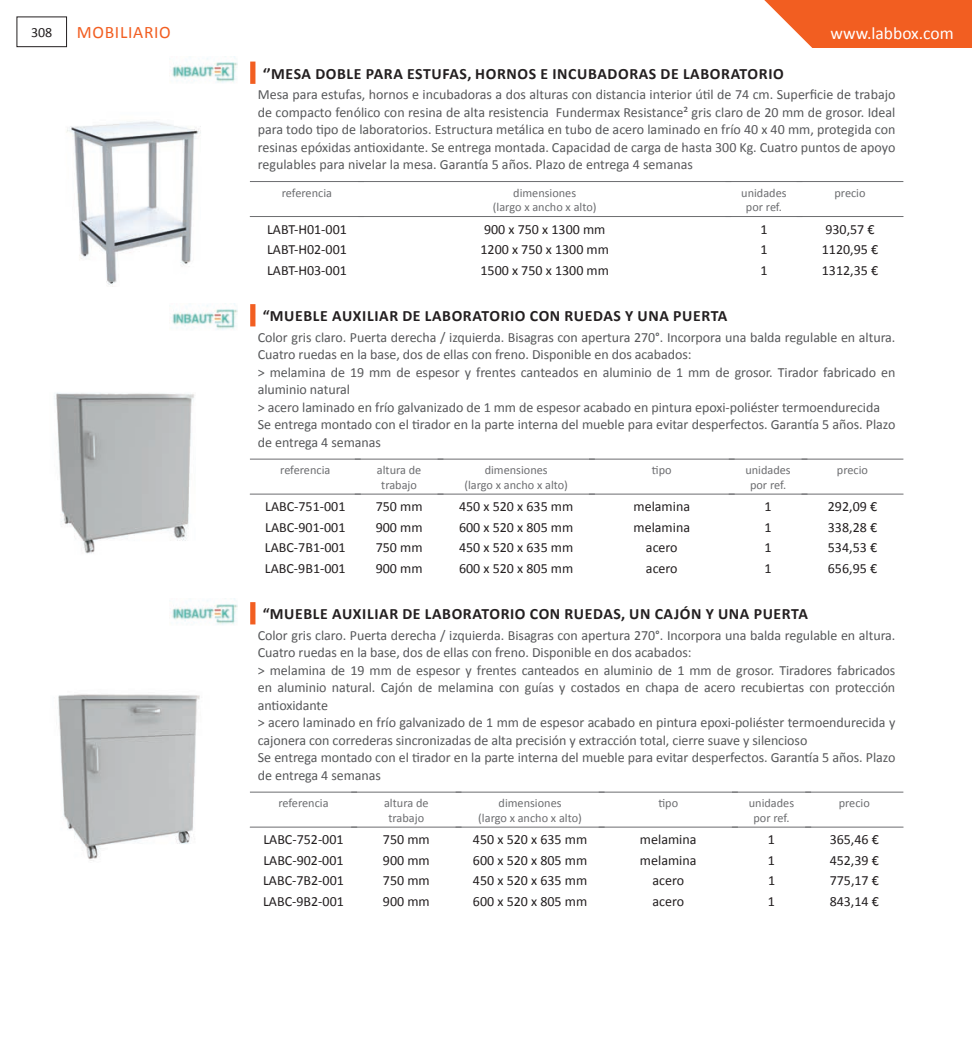
<style>
.page{position:relative;width:972px;height:1046px;background:#fff}
.page>*{position:absolute;margin:0;border:0;box-sizing:border-box;transform-origin:0 0}
.t1{font:17.5px "Calibri";color:#fff}
.t2{font:17.5px "Calibri";letter-spacing:.04em;color:#f25e21}
.t3{font:700 15.75px "Calibri";letter-spacing:.04em;color:#231f20}
.t4{font:14px/17.5px "Calibri";letter-spacing:-.005em;color:#57585a}
.t5{font:14px "Calibri";color:#231f20}
.t6{font:12.25px/14.7px "Calibri";color:#6c6d70;text-align:center}
</style>
<div class="page">
<div style="left:17px;top:17px;width:50px;height:30px;border:1px solid #231f20"></div>
<svg style="left:764px;top:0;width:207px;height:48px;background:#f3703a"></svg>
<img style="left:172px;top:56px;width:66px;height:27px">
<img style="left:172px;top:303px;width:66px;height:27px">
<img style="left:172px;top:598px;width:66px;height:27px">
<img style="left:66px;top:121px;width:135px;height:166px">
<img style="left:54px;top:393px;width:141px;height:161px">
<img style="left:58px;top:694px;width:142px;height:167px">
<div style="left:250px;top:62px;width:5px;height:22px;background:#f25e21"></div>
<hr style="left:250px;top:181px;width:114px;height:1px;background:#6c6d70">
<hr style="left:250px;top:216px;width:114px;height:1px;background:#6c6d70">
<hr style="left:358px;top:181px;width:373px;height:1px;background:#6c6d70">
<hr style="left:358px;top:216px;width:373px;height:1px;background:#6c6d70">
<hr style="left:725px;top:181px;width:77px;height:1px;background:#6c6d70">
<hr style="left:725px;top:216px;width:77px;height:1px;background:#6c6d70">
<hr style="left:796px;top:181px;width:107px;height:1px;background:#6c6d70">
<hr style="left:796px;top:216px;width:107px;height:1px;background:#6c6d70">
<div style="left:250px;top:304px;width:5px;height:22px;background:#f25e21"></div>
<hr style="left:250px;top:459px;width:110px;height:1px;background:#6c6d70">
<hr style="left:250px;top:494px;width:110px;height:1px;background:#6c6d70">
<hr style="left:355px;top:459px;width:88px;height:1px;background:#6c6d70">
<hr style="left:355px;top:494px;width:88px;height:1px;background:#6c6d70">
<hr style="left:437px;top:459px;width:157px;height:1px;background:#6c6d70">
<hr style="left:438px;top:494px;width:156px;height:1px;background:#6c6d70">
<hr style="left:589px;top:459px;width:145px;height:1px;background:#6c6d70">
<hr style="left:589px;top:494px;width:145px;height:1px;background:#6c6d70">
<hr style="left:728px;top:459px;width:79px;height:1px;background:#6c6d70">
<hr style="left:729px;top:494px;width:78px;height:1px;background:#6c6d70">
<hr style="left:801px;top:459px;width:102px;height:1px;background:#6c6d70">
<hr style="left:801px;top:494px;width:102px;height:1px;background:#6c6d70">
<div style="left:250px;top:602px;width:5px;height:22px;background:#f25e21"></div>
<hr style="left:250px;top:792px;width:107px;height:1px;background:#6c6d70">
<hr style="left:250px;top:827px;width:107px;height:1px;background:#6c6d70">
<hr style="left:351px;top:792px;width:110px;height:1px;background:#6c6d70">
<hr style="left:351px;top:827px;width:110px;height:1px;background:#6c6d70">
<hr style="left:455px;top:792px;width:149px;height:1px;background:#6c6d70">
<hr style="left:456px;top:827px;width:148px;height:1px;background:#6c6d70">
<hr style="left:598px;top:792px;width:139px;height:1px;background:#6c6d70">
<hr style="left:599px;top:827px;width:138px;height:1px;background:#6c6d70">
<hr style="left:732px;top:792px;width:79px;height:1px;background:#6c6d70">
<hr style="left:732px;top:827px;width:78px;height:1px;background:#6c6d70">
<hr style="left:805px;top:792px;width:98px;height:1px;background:#6c6d70">
<hr style="left:805px;top:827px;width:98px;height:1px;background:#6c6d70">
<svg style="left:968px;top:0;width:4px;height:3px"></svg>
<p class="t5" style="left:31px;top:23px;width:23px">308</p>
<p class="t2" style="left:77px;top:20px;width:96px">MOBILIARIO</p>
<p class="t1" style="left:830px;top:21px;width:125px">www.labbox.com</p>
<p class="t3" style="left:263px;top:62px;width:522px">‘’MESA DOBLE PARA ESTUFAS, HORNOS E INCUBADORAS DE LABORATORIO</p>
<p class="t4" style="left:258px;top:86px;width:639px;text-align:justify">Mesa para estufas, hornos e incubadoras a dos alturas con distancia interior útil de 74 cm. Superficie de trabajo de compacto fenólico con resina de alta resistencia Fundermax Resistance² gris claro de 20 mm de grosor. Ideal para todo tipo de laboratorios. Estructura metálica en tubo de acero laminado en frío 40 x 40 mm, protegida con resinas epóxidas antioxidante. Se entrega montada. Capacidad de carga de hasta 300 Kg. Cuatro puntos de apoyo regulables para nivelar la mesa. Garantía 5 años. Plazo de entrega 4 semanas</p>
<p class="t6" style="left:282px;top:185px;width:52px">referencia</p>
<p class="t6" style="left:493px;top:185px;width:105px">dimensiones<br>(largo x ancho x alto)</p>
<p class="t6" style="left:741px;top:185px;width:47px">unidades por ref.</p>
<p class="t6" style="left:834px;top:185px;width:33px">precio</p>
<p class="t5" style="left:267px;top:219px;width:81px">LABT-H01-001</p>
<p class="t5" style="left:484px;top:219px;width:123px">900 x 750 x 1300 mm</p>
<p class="t5" style="left:760px;top:219px;width:9px">1</p>
<p class="t5" style="left:825px;top:219px;width:51px">930,57 €</p>
<p class="t5" style="left:267px;top:240px;width:81px">LABT-H02-001</p>
<p class="t5" style="left:480px;top:240px;width:130px">1200 x 750 x 1300 mm</p>
<p class="t5" style="left:760px;top:240px;width:9px">1</p>
<p class="t5" style="left:821px;top:240px;width:58px">1120,95 €</p>
<p class="t5" style="left:267px;top:260px;width:81px">LABT-H03-001</p>
<p class="t5" style="left:480px;top:260px;width:130px">1500 x 750 x 1300 mm</p>
<p class="t5" style="left:760px;top:260px;width:9px">1</p>
<p class="t5" style="left:821px;top:260px;width:58px">1312,35 €</p>
<p class="t3" style="left:263px;top:305px;width:466px">“MUEBLE AUXILIAR DE LABORATORIO CON RUEDAS Y UNA PUERTA</p>
<p class="t4" style="left:258px;top:328px;width:639px">Color gris claro. Puerta derecha / izquierda. Bisagras con apertura 270°. Incorpora una balda regulable en altura.<br>Cuatro ruedas en la base, dos de ellas con freno. Disponible en dos acabados:<br>&gt; melamina de 19 mm de espesor y frentes canteados en aluminio de 1 mm de grosor. Tirador fabricado en aluminio natural<br>&gt; acero laminado en frío galvanizado de 1 mm de espesor acabado en pintura epoxi-poliéster termoendurecida Se entrega montado con el tirador en la parte interna del mueble para evitar desperfectos. Garantía 5 años. Plazo de entrega 4 semanas</p>
<p class="t6" style="left:280px;top:462px;width:52px">referencia</p>
<p class="t6" style="left:377px;top:462px;width:46px">altura de trabajo</p>
<p class="t6" style="left:464px;top:462px;width:105px">dimensiones<br>(largo x ancho x alto)</p>
<p class="t6" style="left:652px;top:462px;width:21px">tipo</p>
<p class="t6" style="left:745px;top:462px;width:47px">unidades por ref.</p>
<p class="t6" style="left:836px;top:462px;width:33px">precio</p>
<p class="t5" style="left:265px;top:497px;width:82px">LABC-751-001</p>
<p class="t5" style="left:375px;top:497px;width:48px">750 mm</p>
<p class="t5" style="left:459px;top:497px;width:116px">450 x 520 x 635 mm</p>
<p class="t5" style="left:633px;top:497px;width:58px">melamina</p>
<p class="t5" style="left:764px;top:497px;width:9px">1</p>
<p class="t5" style="left:827px;top:497px;width:51px">292,09 €</p>
<p class="t5" style="left:265px;top:517px;width:82px">LABC-901-001</p>
<p class="t5" style="left:375px;top:517px;width:48px">900 mm</p>
<p class="t5" style="left:459px;top:517px;width:116px">600 x 520 x 805 mm</p>
<p class="t5" style="left:633px;top:517px;width:58px">melamina</p>
<p class="t5" style="left:764px;top:517px;width:9px">1</p>
<p class="t5" style="left:827px;top:517px;width:51px">338,28 €</p>
<p class="t5" style="left:265px;top:538px;width:82px">LABC-7B1-001</p>
<p class="t5" style="left:375px;top:538px;width:48px">750 mm</p>
<p class="t5" style="left:459px;top:538px;width:116px">450 x 520 x 635 mm</p>
<p class="t5" style="left:646px;top:538px;width:33px">acero</p>
<p class="t5" style="left:764px;top:538px;width:9px">1</p>
<p class="t5" style="left:827px;top:538px;width:51px">534,53 €</p>
<p class="t5" style="left:265px;top:558px;width:82px">LABC-9B1-001</p>
<p class="t5" style="left:375px;top:558px;width:48px">900 mm</p>
<p class="t5" style="left:459px;top:558px;width:116px">600 x 520 x 805 mm</p>
<p class="t5" style="left:646px;top:558px;width:33px">acero</p>
<p class="t5" style="left:764px;top:558px;width:9px">1</p>
<p class="t5" style="left:827px;top:558px;width:51px">656,95 €</p>
<p class="t3" style="left:263px;top:603px;width:546px">“MUEBLE AUXILIAR DE LABORATORIO CON RUEDAS, UN CAJÓN Y UNA PUERTA</p>
<p class="t4" style="left:258px;top:626px;width:639px">Color gris claro. Puerta derecha / izquierda. Bisagras con apertura 270°. Incorpora una balda regulable en altura.<br>Cuatro ruedas en la base, dos de ellas con freno. Disponible en dos acabados:<br>&gt; melamina de 19 mm de espesor y frentes canteados en aluminio de 1 mm de grosor. Tiradores fabricados en aluminio natural. Cajón de melamina con guías y costados en chapa de acero recubiertas con protección antioxidante<br>&gt; acero laminado en frío galvanizado de 1 mm de espesor acabado en pintura epoxi-poliéster termoendurecida y cajonera con correderas sincronizadas de alta precisión y extracción total, cierre suave y silencioso<br>Se entrega montado con el tirador en la parte interna del mueble para evitar desperfectos. Garantía 5 años. Plazo de entrega 4 semanas</p>
<p class="t6" style="left:278px;top:795px;width:52px">referencia</p>
<p class="t6" style="left:384px;top:795px;width:46px">altura de trabajo</p>
<p class="t6" style="left:478px;top:795px;width:105px">dimensiones<br>(largo x ancho x alto)</p>
<p class="t6" style="left:658px;top:795px;width:21px">tipo</p>
<p class="t6" style="left:748px;top:795px;width:47px">unidades por ref.</p>
<p class="t6" style="left:838px;top:795px;width:33px">precio</p>
<p class="t5" style="left:263px;top:830px;width:82px">LABC-752-001</p>
<p class="t5" style="left:383px;top:830px;width:48px">750 mm</p>
<p class="t5" style="left:473px;top:830px;width:116px">450 x 520 x 635 mm</p>
<p class="t5" style="left:640px;top:830px;width:58px">melamina</p>
<p class="t5" style="left:767px;top:830px;width:9px">1</p>
<p class="t5" style="left:829px;top:830px;width:51px">365,46 €</p>
<p class="t5" style="left:263px;top:850px;width:82px">LABC-902-001</p>
<p class="t5" style="left:383px;top:850px;width:48px">900 mm</p>
<p class="t5" style="left:473px;top:850px;width:116px">600 x 520 x 805 mm</p>
<p class="t5" style="left:640px;top:850px;width:58px">melamina</p>
<p class="t5" style="left:767px;top:850px;width:9px">1</p>
<p class="t5" style="left:829px;top:850px;width:51px">452,39 €</p>
<p class="t5" style="left:263px;top:871px;width:82px">LABC-7B2-001</p>
<p class="t5" style="left:383px;top:871px;width:48px">750 mm</p>
<p class="t5" style="left:473px;top:871px;width:116px">450 x 520 x 635 mm</p>
<p class="t5" style="left:652px;top:871px;width:33px">acero</p>
<p class="t5" style="left:768px;top:871px;width:9px">1</p>
<p class="t5" style="left:829px;top:871px;width:51px">775,17 €</p>
<p class="t5" style="left:263px;top:891px;width:82px">LABC-9B2-001</p>
<p class="t5" style="left:383px;top:891px;width:48px">900 mm</p>
<p class="t5" style="left:473px;top:891px;width:116px">600 x 520 x 805 mm</p>
<p class="t5" style="left:652px;top:891px;width:33px">acero</p>
<p class="t5" style="left:767px;top:891px;width:9px">1</p>
<p class="t5" style="left:829px;top:891px;width:51px">843,14 €</p>
</div>
